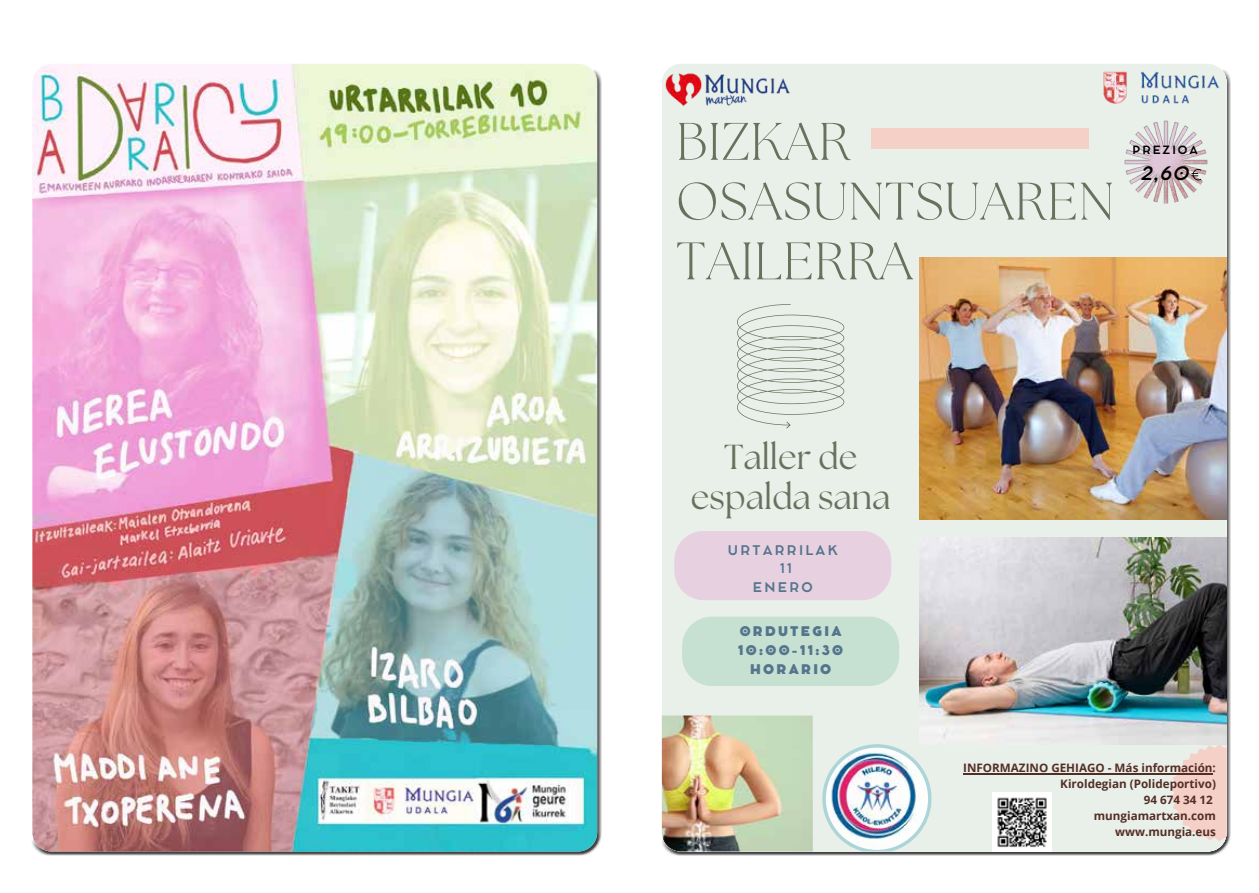
<style>
.page{position:relative;width:1259px;height:893px;background:#fff}
.page>*{position:absolute;margin:0;border:0;box-sizing:border-box;transform-origin:0 0}
.t1{font:300 52.65px/59.7px "The Seasons";letter-spacing:.01em;color:#66725e}
.t2{font:34.65px/40.5px "The Seasons";color:#66725e;text-align:center}
.t3{font:italic 700 18.45px "Cocomat Pro";color:#000}
.t4{font:800 13.2px/18.8px "Cocomat Pro";letter-spacing:.175em;color:#55758d;text-align:center}
.t5{font:700 13.2px/18.5px "Cocomat Pro";letter-spacing:.175em;color:#55758d;text-align:center}
.t6{font:700 11.7px/16px "Open Sans";color:#532e26;text-align:right}
.t7{font:700 11.25px "Cocomat Pro";letter-spacing:.175em;color:#000}
</style>
<div class="page">
<div style="left:662px;top:64px;width:564px;height:787px;background:#e9f0e9"></div>
<svg style="left:737px;top:304px;width:107px;height:124px;background:#dbe2da"></svg>
<div style="left:871px;top:128px;width:217px;height:21px;background:#f4d0c6"></div>
<svg style="left:1170px;top:744px;width:56px;height:98px;background:#efd6cd"></svg>
<img style="left:662px;top:715px;width:150px;height:136px">
<img style="left:920px;top:258px;width:306px;height:261px">
<img style="left:920px;top:537px;width:306px;height:207px">
<img style="left:663px;top:69px;width:129px;height:40px">
<img style="left:1102px;top:72px;width:117px;height:31px">
<hr style="left:963px;top:773px;width:249px;height:1px;background:#532e26">
<img style="left:992px;top:793px;width:59px;height:58px">
<div style="left:674px;top:531px;width:217px;height:69px;background:#e7d1e0"></div>
<div style="left:682px;top:617px;width:217px;height:69px;background:#c6e0d2"></div>
<img style="left:1125px;top:121px;width:82px;height:83px">
<svg style="left:1191px;top:169px;width:10px;height:11px"></svg>
<img style="left:822px;top:744px;width:109px;height:107px">
<img style="left:32px;top:64px;width:565px;height:787px">
<h1 class="t1" style="left:676px;top:112px;width:440px">BIZKAR<br>OSASUNTSUAREN<br>TAILERRA</h1>
<p class="t7" style="left:1132px;top:142px;width:67px">PREZIOA</p>
<h3 class="t3" style="left:1141px;top:160px;width:49px">2,60</h3>
<h2 class="t2" style="left:691px;top:436px;width:201px">Taller de espalda sana</h2>
<p class="t5" style="left:728px;top:541px;width:111px">URTARRILAK<br>11<br>ENERO</p>
<p class="t4" style="left:738px;top:622px;width:106px">0RDUTEGIA<br>10:00-11:30<br>HORARIO</p>
<p class="t6" style="left:963px;top:760px;width:254px">INFORMAZINO GEHIAGO - Más información:<br>Kiroldegian (Polideportivo)<br>94 674 34 12<br>mungiamartxan.com<br>www.mungia.eus</p>
</div>
